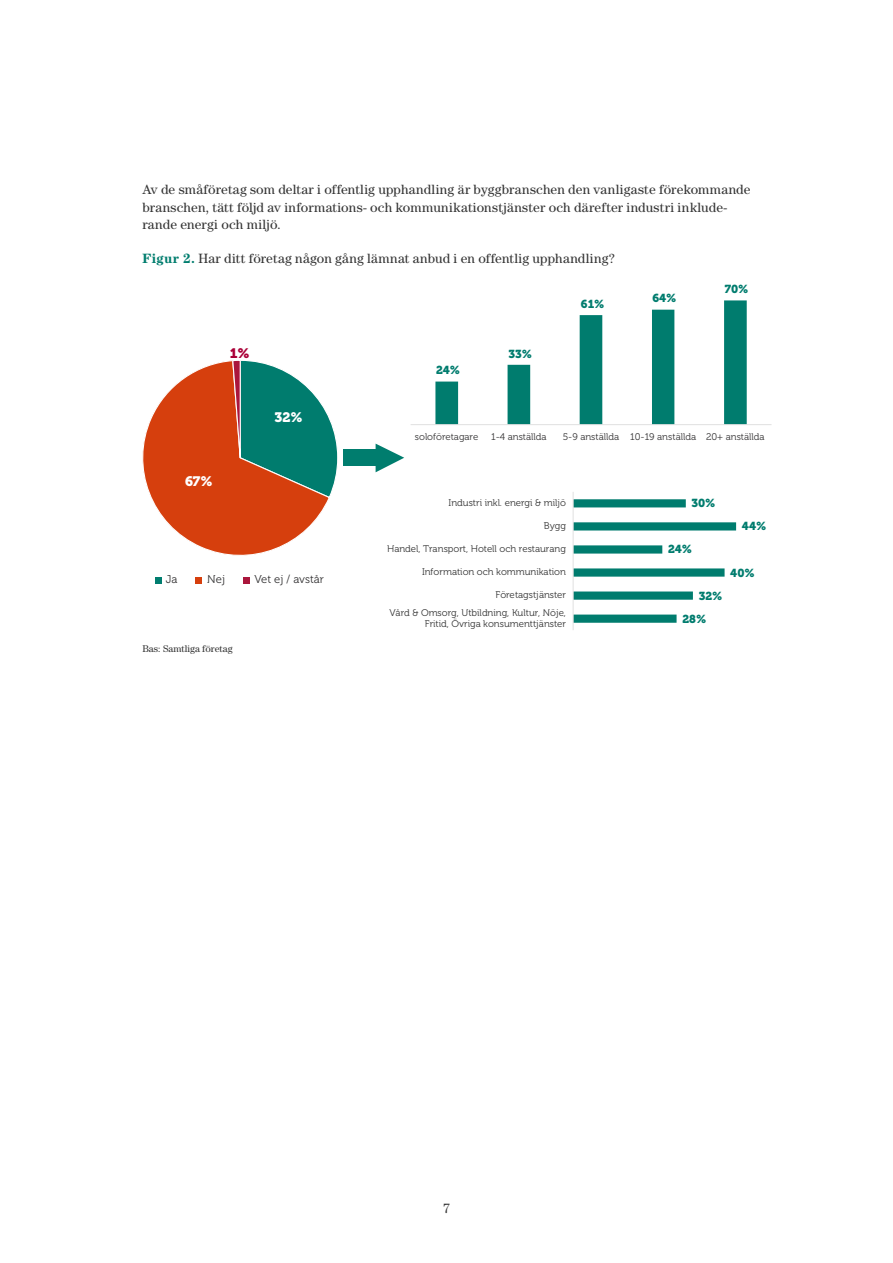
<style>
.page{position:relative;width:893px;height:1263px;background:#fff}
.page>*{position:absolute;margin:0;border:0;box-sizing:border-box;transform-origin:0 0}
.t1{font:13.65px "Museo 900";color:#fff}
.t2{font:13.65px "Museo 900";color:#aa0038}
.t3{font:13.5px/17.2px "Century Std";letter-spacing:.015em;color:#333}
.t4{font:11.55px/23.1px "Museo 900";color:#007c6e}
.t5{font:11.25px "Museo 300";color:#333233}
.t6{font:9.75px "Century Std";color:#333}
.t7{font:9.6px/17.4px "Museo 300";color:#333;text-align:right}
.t8{font:9.6px "Museo 300";letter-spacing:-.005em;color:#333233}
.s1{font-weight:700;color:#007d6e}
</style>
<div class="page">
<svg style="left:142px;top:360px;width:196px;height:196px"></svg>
<svg style="left:155px;top:577px;width:6px;height:6px"></svg>
<svg style="left:196px;top:577px;width:6px;height:6px"></svg>
<div style="left:243px;top:577px;width:7px;height:6px;background:#aa163c"></div>
<svg style="left:435px;top:300px;width:312px;height:124px"></svg>
<hr style="left:411px;top:424px;width:360px;height:1px;background:#e0e0e0">
<svg style="left:574px;top:499px;width:162px;height:124px"></svg>
<hr style="left:573px;top:492px;width:1px;height:138px;background:#e0e0e0">
<div style="left:343px;top:449px;width:33px;height:17px;background:#007d6e"></div>
<svg style="left:376px;top:444px;width:28px;height:28px"></svg>
<p class="t3" style="left:142px;top:181px;width:610px">Av de småföretag som deltar i offentlig upphandling är byggbranschen den vanligaste förekommande branschen, tätt följd av informations- och kommunikationstjänster och därefter industri inklude&shy;rande energi och miljö.</p>
<p class="t3" style="left:142px;top:250px;width:474px"><span class="s1">Figur 2.</span> Har ditt företag någon gång lämnat anbud i en offentlig upphandling?</p>
<p class="t2" style="left:230px;top:346px;width:21px">1%</p>
<p class="t1" style="left:185px;top:473px;width:29px">67%</p>
<p class="t1" style="left:275px;top:410px;width:30px">32%</p>
<p class="t5" style="left:166px;top:573px;width:13px">Ja</p>
<p class="t5" style="left:207px;top:573px;width:19px">Nej</p>
<p class="t5" style="left:254px;top:573px;width:71px">Vet ej / avstår</p>
<p class="t6" style="left:142px;top:643px;width:92px">Bas: Samtliga företag</p>
<p class="t4" style="left:436px;top:359px;width:25px">24%</p>
<p class="t4" style="left:508px;top:342px;width:25px">33%</p>
<p class="t4" style="left:581px;top:292px;width:25px">61%</p>
<p class="t4" style="left:652px;top:287px;width:26px">64%</p>
<p class="t4" style="left:725px;top:278px;width:25px">70%</p>
<p class="t8" style="left:415px;top:431px;width:65px">soloföretagare</p>
<p class="t8" style="left:491px;top:431px;width:57px">1-4 anställda</p>
<p class="t8" style="left:563px;top:431px;width:203px">5-9 anställda 10-19 anställda 20+ anställda</p>
<p class="t7" style="left:449px;top:494px;width:119px">Industri inkl. energi &amp; miljö</p>
<p class="t7" style="left:544px;top:517px;width:24px">Bygg</p>
<p class="t7" style="left:387px;top:540px;width:180px">Handel, Transport, Hotell och restaurang</p>
<p class="t7" style="left:422px;top:563px;width:145px">Information och kommunikation</p>
<p class="t7" style="left:389px;top:586px;width:178px">Företagstjänster<br>Vård &amp; Omsorg, Utbildning, Kultur, Nöje,</p>
<p class="t7" style="left:425px;top:615px;width:143px">Fritid, Övriga konsumenttjänster</p>
<p class="t4" style="left:691px;top:492px;width:26px">30%</p>
<p class="t4" style="left:668px;top:538px;width:25px">24%</p>
<p class="t4" style="left:682px;top:584px;width:42px;text-indent:16px">32%<br>28%</p>
<p class="t4" style="left:742px;top:515px;width:26px">44%</p>
<p class="t4" style="left:730px;top:561px;width:26px">40%</p>
<p class="t3" style="left:443px;top:1199px;width:8px">7</p>
</div>
